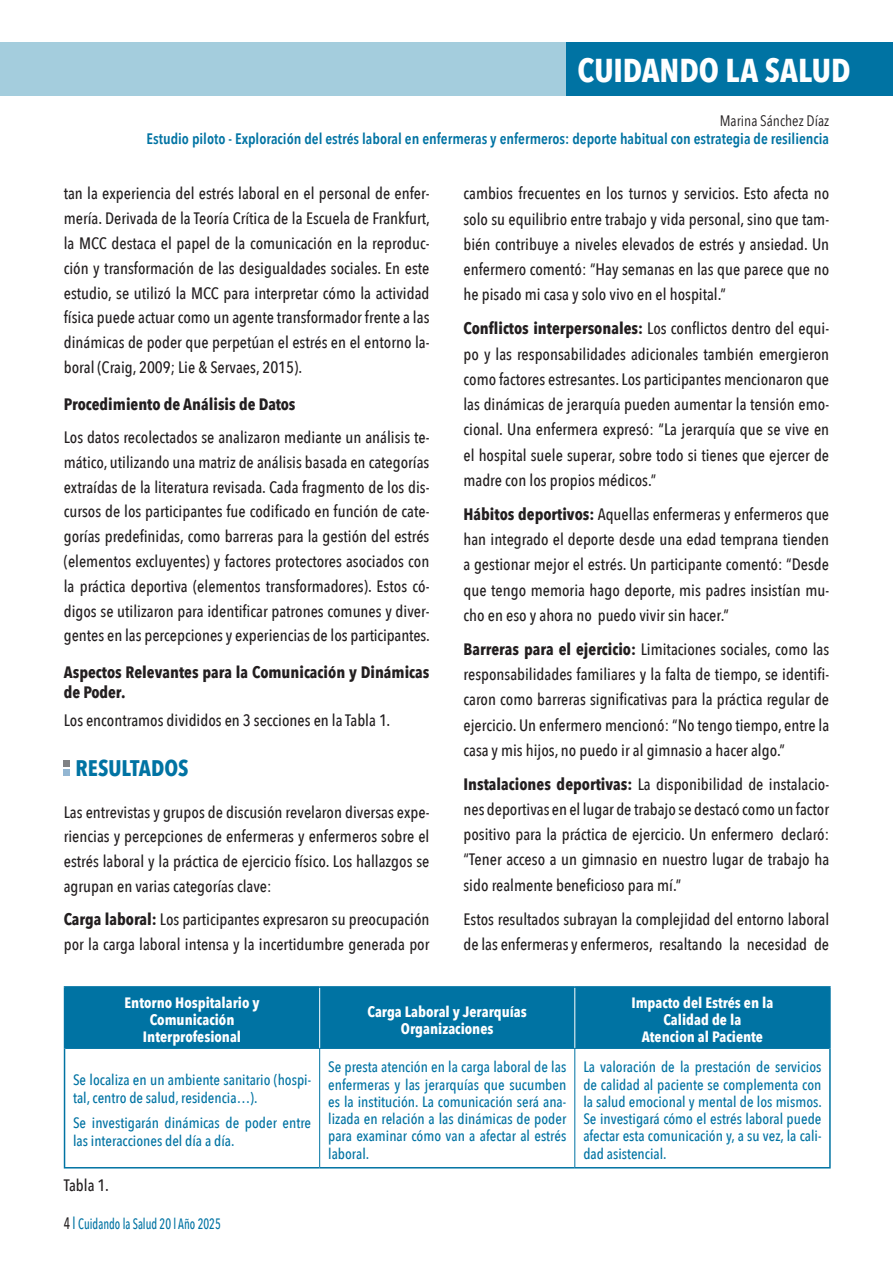
<style>
.page{position:relative;width:893px;height:1263px;background:#fff}
.page>*{position:absolute;margin:0;border:0;box-sizing:border-box;transform-origin:0 0}
.t1{font:700 33px "Avenir Next Condensed";color:#fff}
.t2{font:700 22.5px "Avenir Next Condensed";color:#0073a3}
.t3{font:500 16.5px/25.3px "Avenir Next Condensed";color:#231f20;text-align:justify}
.t4{font:700 16.5px/19.8px "Avenir Next Condensed";color:#231f20}
.t5{font:600 15.15px "Avenir Next Condensed";color:#0073a3}
.t6{font:15.15px "Avenir Next Condensed";color:#231f20}
.t7{font:500 15px/17.2px "Avenir Next Condensed";color:#0073a3}
.t8{font:700 15px/17.2px "Avenir Next Condensed";color:#fff;text-align:center}
.t9{font:500 15px "Avenir Next Condensed";color:#0073a3;scale:.8 1}
.s1{font-weight:700}
.s2{font-size:16.5px;color:#231f20}
.s3{font-size:16.5px}
</style>
<div class="page">
<div style="left:0;top:43px;width:893px;height:53px;background:#a4cddd"></div>
<div style="left:567px;top:43px;width:326px;height:53px;background:#0073a3"></div>
<div style="left:64px;top:760px;width:6px;height:7px;background:#808285"></div>
<div style="left:64px;top:769px;width:6px;height:7px;background:#93b6d2"></div>
<div style="left:65px;top:988px;width:764px;height:60px;background:#0073a3"></div>
<hr style="left:319px;top:988px;width:1px;height:60px;background:#fff">
<hr style="left:574px;top:988px;width:1px;height:60px;background:#fff">
<hr style="left:65px;top:1048px;width:255px;height:1px;background:#0073a3">
<hr style="left:320px;top:1048px;width:255px;height:1px;background:#0073a3">
<hr style="left:319px;top:1049px;width:1px;height:118px;background:#0073a3">
<hr style="left:575px;top:1048px;width:254px;height:1px;background:#0073a3">
<hr style="left:574px;top:1049px;width:1px;height:118px;background:#0073a3">
<hr style="left:64px;top:986px;width:256px;height:2px;background:#0073a3">
<hr style="left:64px;top:988px;width:1px;height:60px;background:#0073a3">
<hr style="left:320px;top:986px;width:255px;height:2px;background:#0073a3">
<hr style="left:575px;top:986px;width:256px;height:2px;background:#0073a3">
<hr style="left:829px;top:988px;width:2px;height:60px;background:#0073a3">
<hr style="left:64px;top:1048px;width:1px;height:119px;background:#0073a3">
<hr style="left:829px;top:1048px;width:2px;height:119px;background:#0073a3">
<hr style="left:64px;top:1167px;width:256px;height:1px;background:#0073a3">
<hr style="left:320px;top:1167px;width:255px;height:1px;background:#0073a3">
<hr style="left:575px;top:1167px;width:256px;height:1px;background:#0073a3">
<h1 class="t1" style="left:577px;top:50px;width:275px">CUIDANDO LA SALUD</h1>
<p class="t6" style="left:720px;top:107px;width:111px">Marina Sánchez Díaz</p>
<p class="t5" style="left:147px;top:125px;width:684px">Estudio piloto - Exploración del estrés laboral en enfermeras y enfermeros: deporte habitual con estrategia de resiliencia</p>
<p class="t3" style="left:64px;top:181px;width:368px;line-height:24.8px">tan la experiencia del estrés laboral en el personal de enfer&shy;mería. Derivada de la Teoría Crítica de la Escuela de Frankfurt, la MCC destaca el papel de la comunicación en la reproduc&shy;ción y transformación de las desigualdades sociales. En este estudio, se utilizó la MCC para interpretar cómo la actividad física puede actuar como un agente transformador frente a las dinámicas de poder que perpetúan el estrés en el entorno la&shy;boral (Craig, 2009; Lie &amp; Servaes, 2015).</p>
<p class="t4" style="left:64px;top:394px;width:233px">Procedimiento de Análisis de Datos</p>
<p class="t3" style="left:64px;top:425px;width:368px;line-height:24.8px">Los datos recolectados se analizaron mediante un análisis te&shy;mático, utilizando una matriz de análisis basada en categorías extraídas de la literatura revisada. Cada fragmento de los dis&shy;cursos de los participantes fue codificado en función de cate&shy;gorías predefinidas, como barreras para la gestión del estrés (elementos excluyentes) y factores protectores asociados con la práctica deportiva (elementos transformadores). Estos có&shy;digos se utilizaron para identificar patrones comunes y diver&shy;gentes en las percepciones y experiencias de los participantes.</p>
<p class="t4" style="left:64px;top:662px;width:367px">Aspectos Relevantes para la Comunicación y Dinámicas de Poder.</p>
<p class="t3" style="left:64px;top:708px;width:328px">Los encontramos divididos en 3 secciones en la Tabla 1.</p>
<h2 class="t2" style="left:76px;top:754px;width:114px">RESULTADOS</h2>
<p class="t3" style="left:64px;top:799px;width:367px;line-height:24.8px">Las entrevistas y grupos de discusión revelaron diversas expe&shy;riencias y percepciones de enfermeras y enfermeros sobre el estrés laboral y la práctica de ejercicio físico. Los hallazgos se agrupan en varias categorías clave:</p>
<p class="t3" style="left:64px;top:907px;width:367px;line-height:24.8px"><span class="s1">Carga laboral:</span> Los participantes expresaron su preocupación por la carga laboral intensa y la incertidumbre generada por</p>
<p class="t3" style="left:463px;top:181px;width:367px">cambios frecuentes en los turnos y servicios. Esto afecta no solo su equilibrio entre trabajo y vida personal, sino que tam&shy;bién contribuye a niveles elevados de estrés y ansiedad. Un enfermero comentó: “Hay semanas en las que parece que no he pisado mi casa y solo vivo en el hospital.”</p>
<p class="t3" style="left:463px;top:316px;width:367px"><span class="s1">Conflictos interpersonales:</span> Los conflictos dentro del equi&shy;po y las responsabilidades adicionales también emergieron como factores estresantes. Los participantes mencionaron que las dinámicas de jerarquía pueden aumentar la tensión emo&shy;cional. Una enfermera expresó: “La jerarquía que se vive en el hospital suele superar, sobre todo si tienes que ejercer de madre con los propios médicos.”</p>
<p class="t3" style="left:463px;top:501px;width:367px"><span class="s1">Hábitos deportivos:</span> Aquellas enfermeras y enfermeros que han integrado el deporte desde una edad temprana tienden a gestionar mejor el estrés. Un participante comentó: “Desde que tengo memoria hago deporte, mis padres insistían mu&shy;cho en eso y ahora no puedo vivir sin hacer.”</p>
<p class="t3" style="left:463px;top:636px;width:367px"><span class="s1">Barreras para el ejercicio:</span> Limitaciones sociales, como las responsabilidades familiares y la falta de tiempo, se identifi&shy;caron como barreras significativas para la práctica regular de ejercicio. Un enfermero mencionó: “No tengo tiempo, entre la casa y mis hijos, no puedo ir al gimnasio a hacer algo.”</p>
<p class="t3" style="left:463px;top:771px;width:367px"><span class="s1">Instalaciones deportivas:</span> La disponibilidad de instalacio&shy;nes deportivas en el lugar de trabajo se destacó como un factor positivo para la práctica de ejercicio. Un enfermero declaró: “Tener acceso a un gimnasio en nuestro lugar de trabajo ha sido realmente beneficioso para mí.”</p>
<p class="t3" style="left:463px;top:906px;width:367px">Estos resultados subrayan la complejidad del entorno laboral de las enfermeras y enfermeros, resaltando la necesidad de</p>
<p class="t8" style="left:125px;top:994px;width:137px">Entorno Hospitalario y<br>Comunicación<br>Interprofesional</p>
<p class="t8" style="left:368px;top:1002px;width:161px">Carga Laboral y Jerarquías<br>Organizaciones</p>
<p class="t8" style="left:631px;top:994px;width:144px">Impacto del Estrés en la<br>Calidad de la<br>Atencion al Paciente</p>
<p class="t7" style="left:73px;top:1071px;width:240px">Se localiza en un ambiente sanitario (hospi&shy;tal, centro de salud, residencia…).</p>
<p class="t7" style="left:73px;top:1114px;width:240px">Se investigarán dinámicas de poder entre las interacciones del día a día.</p>
<p class="t7" style="left:328px;top:1058px;width:240px;text-align:justify">Se presta atención en la carga laboral de las enfermeras y las jerarquías que sucumben es la institución. La comunicación será ana&shy;lizada en relación a las dinámicas de poder para examinar cómo van a afectar al estrés laboral.</p>
<p class="t7" style="left:583px;top:1058px;width:240px;text-align:justify">La valoración de la prestación de servicios de calidad al paciente se complementa con la salud emocional y mental de los mismos.<br>Se investigará cómo el estrés laboral puede afectar esta comunicación y, a su vez, la cali&shy;dad asistencial.</p>
<p class="t3" style="left:64px;top:1172px;width:47px">Tabla 1.</p>
<p class="t9" style="left:64px;top:1215px;width:198px"><span class="s2">4</span> <span class="s3">l</span> Cuidando la Salud 20 l Año 2025</p>
</div>
